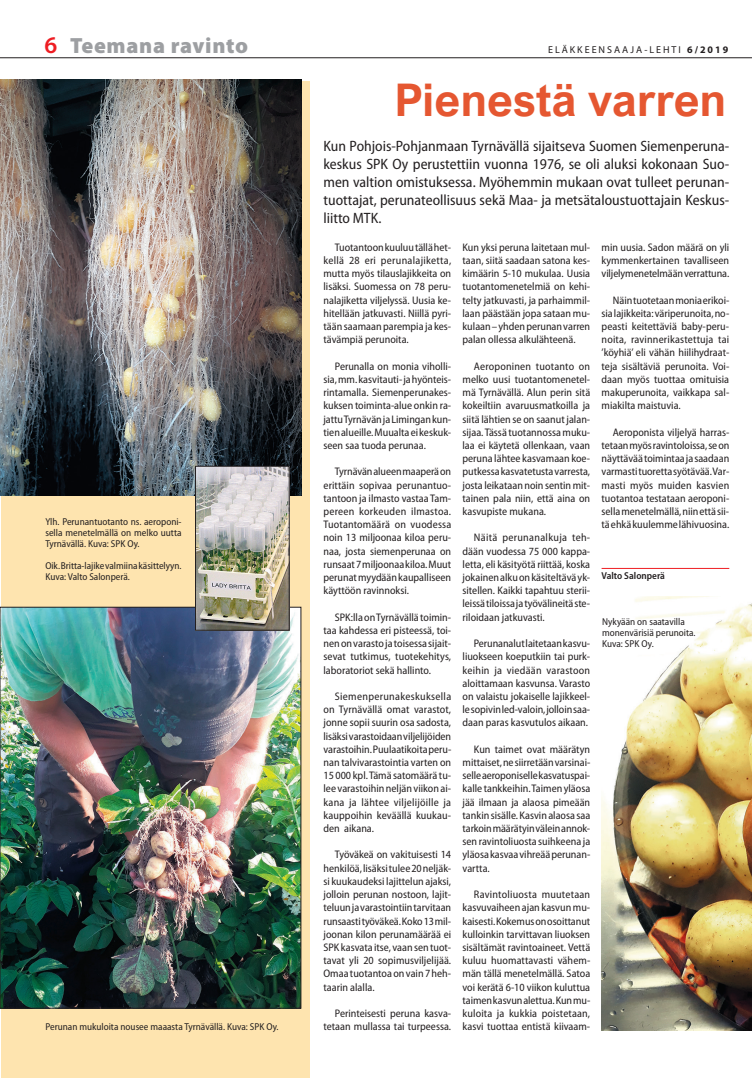
<style>
.page{position:relative;width:752px;height:1078px;background:#fff}
.page>*{position:absolute;margin:0;border:0;box-sizing:border-box;transform-origin:0 0}
.t1{font:700 45px "Arial Nova";color:#e55731}
.t2{font:900 22px "Myriad Pro";letter-spacing:.03em;color:#9d9fa2}
.t3{font:semi-condensed 15px/18px "Myriad Pro";color:#231f20;text-align:justify}
.t4{font:semi-condensed 11px/13.2px "Myriad Pro";color:#231f20;text-align:justify}
.t5{font:semi-condensed 10px/11px "Myriad Pro";color:#231f20}
.t6{font:10px "Myriad Pro";letter-spacing:.2em;color:#231f20}
.t7{font:600 semi-condensed 10px "Myriad Pro";color:#231f20}
.s1{font-weight:600;font-size:24px;color:#ee1d23}
.s2{font-weight:700}
</style>
<div class="page">
<hr style="left:0;top:57px;width:751px;height:1px;background:#231f20">
<hr style="left:601px;top:567px;width:128px;height:1px;background:#ee1d23">
<img style="left:601px;top:596px;width:150px;height:433px">
<div style="left:1px;top:82px;width:308px;height:995px;background:#fee4af"></div>
<img style="left:0;top:79px;width:301px;height:416px">
<img style="left:2px;top:609px;width:297px;height:397px">
<div style="left:0;top:607px;width:301px;height:401px;border:1px solid #231f20"></div>
<img style="left:197px;top:468px;width:90px;height:160px">
<div style="left:195px;top:466px;width:94px;height:164px;border:1px solid #231f20"></div>
<h2 class="t2" style="left:45px;top:30px;width:205px"><span class="s1">6</span> Teemana ravinto</h2>
<p class="t6" style="left:548px;top:43px;width:181px">ELÄKKEENSAAJA-LEHTI <span class="s2">6/2019</span></p>
<p class="t5" style="left:45px;top:516px;width:138px;text-align:justify">Ylh. Perunantuotanto ns. aeroponi&shy;sella menetelmällä on melko uutta Tyrnävällä. Kuva: SPK Oy.</p>
<p class="t5" style="left:45px;top:560px;width:138px">Oik. Britta-lajike valmiina käsittelyyn.<br>Kuva: Valto Salonperä.</p>
<p class="t5" style="left:45px;top:1021px;width:234px">Perunan mukuloita nousee maaasta Tyrnävällä. Kuva: SPK Oy.</p>
<h1 class="t1" style="left:394px;top:74px;width:333px">Pienestä varren</h1>
<p class="t3" style="left:323px;top:137px;width:407px">Kun Pohjois-Pohjanmaan Tyrnävällä sijaitseva Suomen Siemenperuna&shy;keskus SPK Oy perustettiin vuonna 1976, se oli aluksi kokonaan Suo&shy;men valtion omistuksessa. Myöhemmin mukaan ovat tulleet perunan&shy;tuottajat, perunateollisuus sekä Maa- ja metsätaloustuottajain Keskus&shy;liitto MTK.</p>
<p class="t4" style="left:462px;top:241px;width:129px">Kun yksi peruna laitetaan mul&shy;taan, siitä saadaan satona kes&shy;kimäärin 5-10 mukulaa. Uusia tuotantomenetelmiä on kehi&shy;telty jatkuvasti, ja parhaimmil&shy;laan päästään jopa sataan mu&shy;kulaan – yhden perunan varren palan ollessa alkulähteenä.</p>
<p class="t4" style="left:462px;top:359px;width:129px;text-indent:11px">Aeroponinen tuotanto on melko uusi tuotantomenetel&shy;mä Tyrnävällä. Alun perin sitä kokeiltiin avaruusmatkoilla ja siitä lähtien se on saanut jalan&shy;sijaa. Tässä tuotannossa muku&shy;laa ei käytetä ollenkaan, vaan peruna lähtee kasvamaan koe&shy;putkessa kasvatetusta varresta, josta leikataan noin sentin mit&shy;tainen pala niin, että aina on kasvupiste mukana.</p>
<p class="t4" style="left:462px;top:531px;width:129px;text-indent:11px">Näitä perunanalkuja teh&shy;dään vuodessa 75 000 kappa&shy;letta, eli käsityötä riittää, koska jokainen alku on käsiteltävä yk&shy;sitellen. Kaikki tapahtuu sterii&shy;leissä tiloissa ja työvälineitä ste&shy;riloidaan jatkuvasti.</p>
<p class="t4" style="left:462px;top:637px;width:129px;text-indent:11px">Perunanalut laitetaan kasvu&shy;liuokseen koeputkiin tai purk&shy;keihin ja viedään varastoon aloittamaan kasvunsa. Varasto on valaistu jokaiselle lajikkeel&shy;le sopivin led-valoin, jolloin saa&shy;daan paras kasvutulos aikaan.</p>
<p class="t4" style="left:462px;top:742px;width:129px;text-indent:11px">Kun taimet ovat määrätyn mittaiset, ne siirretään varsinai&shy;selle aeroponiselle kasvatuspai&shy;kalle tankkeihin. Taimen yläosa jää ilmaan ja alaosa pimeään tankin sisälle. Kasvin alaosa saa tarkoin määrätyin välein annok&shy;sen ravintoliuosta suihkeena ja yläosa kasvaa vihreää perunan&shy;vartta.</p>
<p class="t4" style="left:462px;top:887px;width:129px;text-indent:11px">Ravintoliuosta muutetaan kasvuvaiheen ajan kasvun mu&shy;kaisesti. Kokemus on osoittanut kulloinkin tarvittavan liuoksen sisältämät ravintoaineet. Vettä kuluu huomattavasti vähem&shy;män tällä menetelmällä. Satoa voi kerätä 6-10 viikon kuluttua taimen kasvun alettua. Kun mu&shy;kuloita ja kukkia poistetaan, kasvi tuottaa entistä kiivaam-</p>
<p class="t4" style="left:323px;top:241px;width:129px;text-indent:11px">Tuotantoon kuuluu tällä het&shy;kellä 28 eri perunalajiketta, mutta myös tilauslajikkeita on lisäksi. Suomessa on 78 peru&shy;nalajiketta viljelyssä. Uusia ke&shy;hitellään jatkuvasti. Niillä pyri&shy;tään saamaan parempia ja kes&shy;tävämpiä perunoita.</p>
<p class="t4" style="left:323px;top:359px;width:129px;text-indent:11px">Perunalla on monia viholli&shy;sia, mm. kasvitauti- ja hyönteis&shy;rintamalla. Siemenperunakes&shy;kuksen toiminta-alue onkin ra&shy;jattu Tyrnävän ja Limingan kun&shy;tien alueille. Muualta ei keskuk&shy;seen saa tuoda perunaa.</p>
<p class="t4" style="left:323px;top:465px;width:129px;text-indent:11px">Tyrnävän alueen maaperä on erittäin sopivaa perunantuo&shy;tantoon ja ilmasto vastaa Tam&shy;pereen korkeuden ilmastoa.<br>Tuotantomäärä on vuodessa noin 13 miljoonaa kiloa peru&shy;naa, josta siemenperunaa on runsaat 7 miljoonaa kiloa. Muut perunat myydään kaupalliseen käyttöön ravinnoksi.</p>
<p class="t4" style="left:323px;top:610px;width:129px;text-indent:11px">SPK:lla on Tyrnävällä toimin&shy;taa kahdessa eri pisteessä, toi&shy;nen on varasto ja toisessa sijait&shy;sevat tutkimus, tuotekehitys, laboratoriot sekä hallinto.</p>
<p class="t4" style="left:323px;top:689px;width:129px;text-indent:11px">Siemenperunakeskuksella on Tyrnävällä omat varastot, jonne sopii suurin osa sadosta, lisäksi varastoidaan viljelijöiden varastoihin. Puulaatikoita peru&shy;nan talvivarastointia varten on 15 000 kpl. Tämä satomäärä tu&shy;lee varastoihin neljän viikon ai&shy;kana ja lähtee viljelijöille ja kauppoihin keväällä kuukau&shy;den aikana.</p>
<p class="t4" style="left:323px;top:848px;width:129px;text-indent:11px">Työväkeä on vakituisesti 14 henkilöä, lisäksi tulee 20 neljäk&shy;si kuukaudeksi lajittelun ajaksi, jolloin perunan nostoon, lajit&shy;teluun ja varastointiin tarvitaan runsaasti työväkeä. Koko 13 mil&shy;joonan kilon perunamäärää ei SPK kasvata itse, vaan sen tuot&shy;tavat yli 20 sopimusviljelijää.<br>Omaa tuotantoa on vain 7 heh&shy;taarin alalla.</p>
<p class="t4" style="left:323px;top:1006px;width:129px;text-align:right">Perinteisesti peruna kasva&shy;tetaan mullassa tai turpeessa.</p>
<p class="t4" style="left:601px;top:241px;width:129px">min uusia. Sadon määrä on yli kymmenkertainen tavalliseen viljelymenetelmään verrattuna.</p>
<p class="t4" style="left:601px;top:293px;width:129px;text-indent:11px">Näin tuotetaan monia erikoi&shy;sia lajikkeita: väriperunoita, no&shy;peasti keitettäviä baby-peru&shy;noita, ravinnerikastettuja tai ’köyhiä’ eli vähän hiilihydraat&shy;teja sisältäviä perunoita. Voi&shy;daan myös tuottaa omituisia makuperunoita, vaikkapa sal&shy;miakilta maistuvia.</p>
<p class="t4" style="left:601px;top:425px;width:129px;text-indent:11px">Aeroponista viljelyä harras&shy;tetaan myös ravintoloissa, se on näyttävää toimintaa ja saadaan varmasti tuoretta syötävää. Var&shy;masti myös muiden kasvien tuotantoa testataan aeroponi&shy;sella menetelmällä, niin että sii&shy;tä ehkä kuulemme lähivuosina.</p>
<p class="t7" style="left:601px;top:570px;width:65px">Valto Salonperä</p>
<p class="t5" style="left:602px;top:615px;width:95px">Nykyään on saatavilla monenvärisiä perunoita.<br>Kuva: SPK Oy.</p>
</div>
